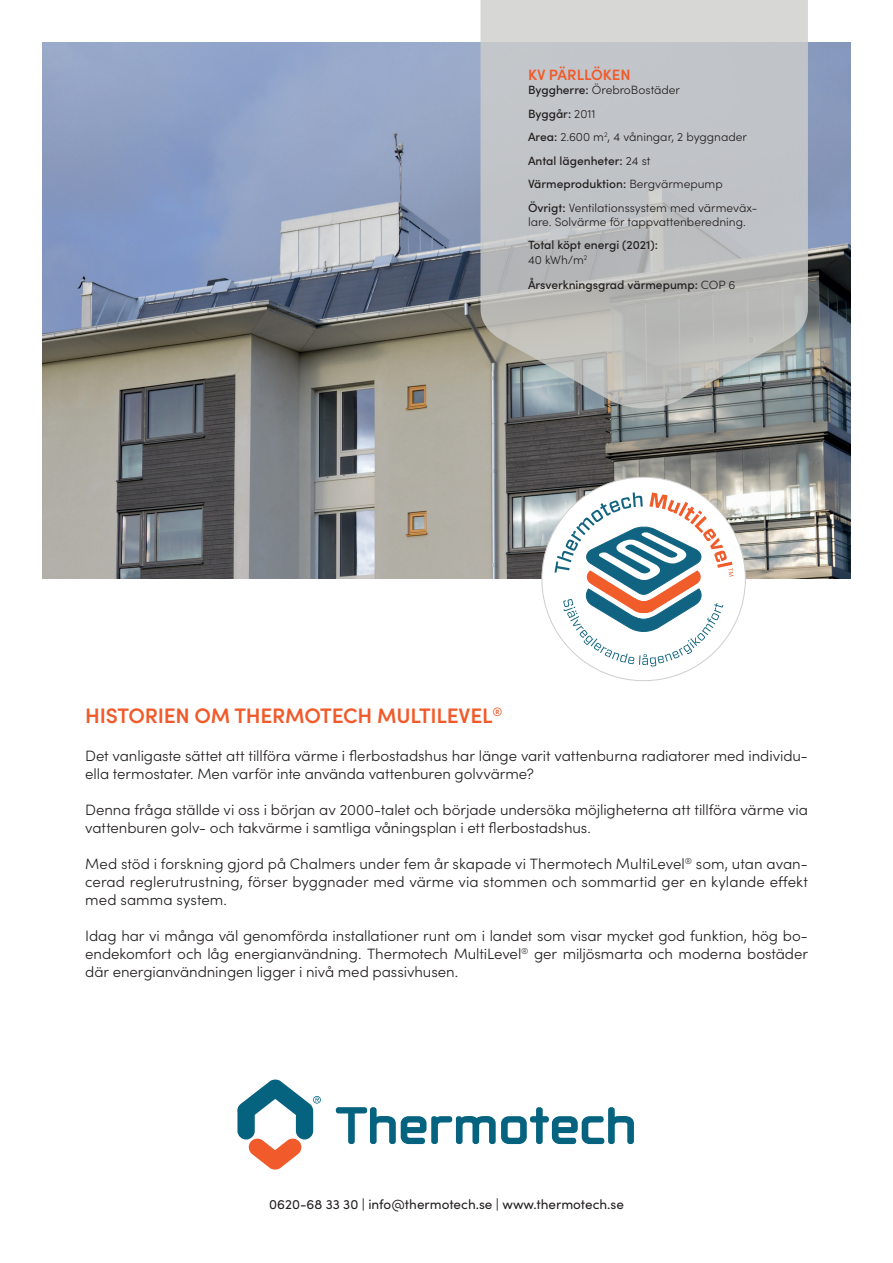
<style>
.page{position:relative;width:893px;height:1263px;background:#fff}
.page>*{position:absolute;margin:0;border:0;box-sizing:border-box;transform-origin:0 0}
.t1{font:600 21px "Sofia Pro";letter-spacing:-.01em;color:#f15a2a}
.t2{font:300 15px/18px "Sofia Pro";letter-spacing:-.005em;color:#231f20}
.t3{font:600 15px "Sofia Pro";color:#f15a2a}
.t4{font:13.5px "Sofia Pro";color:#231f20}
.t5{font:300 12px/23.4px "Sofia Pro";color:#231f20}
.t6{font:500 12px/14.4px "Sofia Pro";color:#231f20}
.s1{font-weight:500}
.s2{font-weight:300}
</style>
<div class="page">
<img style="left:43px;top:43px;width:808px;height:535px">
<svg style="left:336px;top:1107px;width:298px;height:37px"></svg>
<svg style="left:237px;top:1079px;width:84px;height:90px"></svg>
<div style="left:542px;top:477px;width:203px;height:204px;background:#fff;border-radius:50%"></div>
<svg style="left:554px;top:492px;width:179px;height:174px"></svg>
<svg style="left:480px;top:0;width:328px;height:408px;background:#bcbebf"></svg>
<p class="t3" style="left:528px;top:63px;width:104px">KV PÄRLLÖKEN</p>
<p class="t5" style="left:528px;top:78px;width:231px"><span class="s1">Byggherre:</span> ÖrebroBostäder<br><span class="s1">Byggår:</span> 2011<br><span class="s1">Area:</span> 2.600 m<sup>2</sup>, 4 våningar, 2 byggnader<br><span class="s1">Antal lägenheter:</span> 24 st<br><span class="s1">Värmeproduktion:</span> Bergvärmepump<br><span class="s1">Övrigt:</span> Ventilationssystem med värmeväx-</p>
<p class="t5" style="left:528px;top:209px;width:219px">lare. Solvärme för tappvattenberedning.</p>
<p class="t6" style="left:528px;top:237px;width:131px">Total köpt energi (2021):<br><span class="s2">40 kWh/m</span><sup>2</sup></p>
<p class="t6" style="left:528px;top:277px;width:209px">Årsverkningsgrad värmepump: <span class="s2">COP 6</span></p>
<h1 class="t1" style="left:85px;top:700px;width:419px">HISTORIEN OM THERMOTECH MULTILEVEL<sup>®</sup></h1>
<p class="t2" style="left:85px;top:746px;width:724px">Det vanligaste sättet att tillföra värme i flerbostadshus har länge varit vattenburna radiatorer med individu&shy;ella termostater. Men varför inte använda vattenburen golvvärme?</p>
<p class="t2" style="left:85px;top:800px;width:724px">Denna fråga ställde vi oss i början av 2000-talet och började undersöka möjligheterna att tillföra värme via vattenburen golv- och takvärme i samtliga våningsplan i ett flerbostadshus.</p>
<p class="t2" style="left:85px;top:854px;width:724px;text-align:justify">Med stöd i forskning gjord på Chalmers under fem år skapade vi Thermotech MultiLevel<sup>®</sup> som, utan avan&shy;cerad reglerutrustning, förser byggnader med värme via stommen och sommartid ger en kylande effekt med samma system.</p>
<p class="t2" style="left:85px;top:926px;width:724px;text-align:justify">Idag har vi många väl genomförda installationer runt om i landet som visar mycket god funktion, hög bo&shy;endekomfort och låg energianvändning. Thermotech MultiLevel<sup>®</sup> ger miljösmarta och moderna bostäder där energianvändningen ligger i nivå med passivhusen.</p>
<p class="t4" style="left:269px;top:1194px;width:356px">0620-68 33 30 | info@thermotech.se | www.thermotech.se</p>
</div>
